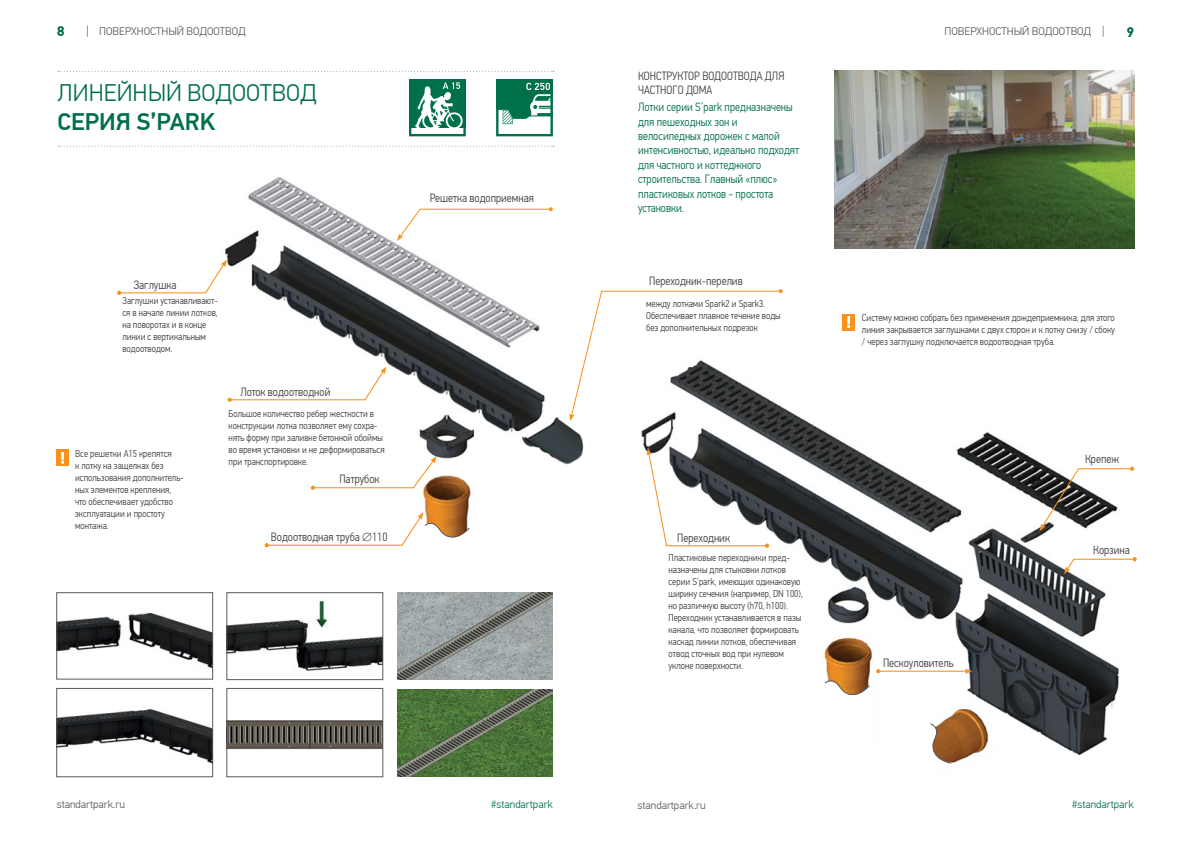
<style>
.page{position:relative;width:1191px;height:842px;background:#fff}
.page>*{position:absolute;margin:0;border:0;box-sizing:border-box;transform-origin:0 0}
.t1{font:300 24px "PF Din Text Pro";color:#007048}
.t2{font:500 24px "PF Din Text Pro";color:#007048}
.t3{font:700 14px "PF Din Text Pro";color:#00704a}
.t4{font:300 12px/14.4px "PF Din Text Cond Pro";color:#007048}
.t5{font:300 12px/14.4px "PF Din Text Cond Pro";color:#414042}
.t6{font:300 11px "PF Din Text Pro";color:#58595b}
.t7{font:300 11px "PF Din Text Pro";color:#00704a}
.t8{font:300 10px/12px "PF Din Text Cond Pro";color:#414042}
</style>
<div class="page">
<img style="left:641px;top:407px;width:478px;height:355px">
<img style="left:224px;top:177px;width:329px;height:591px">
<svg style="left:823px;top:679px;width:48px;height:34px"></svg>
<div style="left:820px;top:713px;width:53px;height:80px;background:#fff"></div>
<div style="left:420px;top:555px;width:53px;height:81px;background:#fff"></div>
<svg style="left:873px;top:722px;width:83px;height:42px"></svg>
<img style="left:519px;top:410px;width:65px;height:59px">
<svg style="left:58px;top:71px;width:496px;height:1px"></svg>
<svg style="left:58px;top:146px;width:496px;height:1px"></svg>
<svg style="left:117px;top:260px;width:110px;height:35px"></svg>
<svg style="left:311px;top:456px;width:126px;height:34px"></svg>
<svg style="left:1039px;top:467px;width:95px;height:64px"></svg>
<svg style="left:1064px;top:557px;width:72px;height:17px"></svg>
<svg style="left:646px;top:448px;width:123px;height:100px"></svg>
<svg style="left:265px;top:512px;width:206px;height:46px"></svg>
<svg style="left:227px;top:367px;width:159px;height:35px"></svg>
<hr style="left:878px;top:671px;width:88px;height:1px;background:#f7921e">
<svg style="left:876px;top:669px;width:4px;height:4px"></svg>
<svg style="left:965px;top:668px;width:7px;height:6px"></svg>
<svg style="left:569px;top:289px;width:213px;height:132px"></svg>
<svg style="left:397px;top:207px;width:156px;height:34px"></svg>
<div style="left:56px;top:449px;width:13px;height:17px;background:#f7921e"></div>
<svg style="left:61px;top:452px;width:3px;height:12px"></svg>
<img style="left:835px;top:71px;width:299px;height:177px">
<img style="left:397px;top:593px;width:156px;height:87px">
<img style="left:397px;top:689px;width:155px;height:87px">
<img style="left:228px;top:690px;width:153px;height:78px">
<div style="left:226px;top:688px;width:157px;height:89px;border:1px solid #58595b"></div>
<img style="left:58px;top:612px;width:153px;height:56px">
<div style="left:56px;top:592px;width:157px;height:88px;border:1px solid #58595b"></div>
<img style="left:58px;top:708px;width:153px;height:55px">
<div style="left:56px;top:688px;width:157px;height:89px;border:1px solid #58595b"></div>
<img style="left:228px;top:594px;width:153px;height:84px">
<div style="left:226px;top:592px;width:157px;height:88px;border:1px solid #58595b"></div>
<svg style="left:409px;top:80px;width:57px;height:56px"></svg>
<svg style="left:496px;top:80px;width:57px;height:56px"></svg>
<div style="left:842px;top:314px;width:13px;height:16px;background:#f7921e"></div>
<svg style="left:847px;top:316px;width:3px;height:12px"></svg>
<p class="t6" style="left:99px;top:25px;width:148px">ПОВЕРХНОСТНЫЙ ВОДООТВОД</p>
<p class="t6" style="left:944px;top:25px;width:148px">ПОВЕРХНОСТНЫЙ ВОДООТВОД</p>
<h2 class="t3" style="left:57px;top:23px;width:9px">8</h2>
<h2 class="t3" style="left:1126px;top:23px;width:9px">9</h2>
<h1 class="t1" style="left:58px;top:79px;width:261px">ЛИНЕЙНЫЙ ВОДООТВОД</h1>
<h1 class="t2" style="left:58px;top:108px;width:159px">СЕРИЯ S’PARK</h1>
<p class="t5" style="left:134px;top:277px;width:44px">Заглушка</p>
<p class="t8" style="left:122px;top:295px;width:97px">Заглушки устанавливают&shy;ся в начале линии лотков, на поворотах и в конце линии с вертикальным водоотводом.</p>
<p class="t8" style="left:75px;top:447px;width:110px">Все решетки А15 крепятся<br>к лотку на защелках без использования дополнитель&shy;ных элементов крепления, что обеспечивает удобство эксплуатации и простоту монтажа.</p>
<p class="t5" style="left:240px;top:385px;width:92px">Лоток водоотводной</p>
<p class="t8" style="left:229px;top:408px;width:157px">Большое количество ребер жесткости в конструкции лотка позволяет ему сохра&shy;нять форму при заливке бетонной обоймы во время установки и не деформироваться при транспортировке.</p>
<p class="t5" style="left:339px;top:472px;width:42px">Патрубок</p>
<p class="t5" style="left:271px;top:530px;width:118px">Водоотводная труба ∅110</p>
<p class="t5" style="left:430px;top:191px;width:106px">Решетка водоприемная</p>
<p class="t5" style="left:638px;top:69px;width:148px">КОНСТРУКТОР ВОДООТВОДА ДЛЯ<br>ЧАСТНОГО ДОМА</p>
<p class="t4" style="left:638px;top:100px;width:163px">Лотки серии S’park предназначены для пешеходных зон и велосипедных дорожек с малой интенсивностью, идеально подходят для частного и коттеджного строительства. Главный «плюс» пластиковых лотков - простота установки.</p>
<p class="t5" style="left:649px;top:274px;width:95px">Переходник-перелив</p>
<p class="t8" style="left:646px;top:298px;width:136px">между лотками Spark2 и Spark3.<br>Обеспечивает плавное течение воды без дополнительных подрезок</p>
<p class="t5" style="left:677px;top:530px;width:54px">Переходник</p>
<p class="t8" style="left:668px;top:552px;width:136px">Пластиковые переходники пред&shy;назначены для стыковки лотков серии S’park, имеющих одинаковую ширину сечения (например, DN 100), но различную высоту (h70, h100).<br>Переходник устанавливается в пазы канала, что позволяет формировать каскад линии лотков, обеспечивая отвод сточных вод при нулевом уклоне поверхности.</p>
<p class="t8" style="left:862px;top:312px;width:254px;text-align:justify">Систему можно собрать без применения дождеприемника, для этого линия закрывается заглушками с двух сторон и к лотку снизу / сбоку / через заглушку подключается водоотводная труба.</p>
<p class="t5" style="left:1085px;top:451px;width:35px">Крепеж</p>
<p class="t5" style="left:883px;top:656px;width:72px">Пескоуловитель</p>
<p class="t5" style="left:1093px;top:543px;width:38px">Корзина</p>
<p class="t6" style="left:57px;top:797px;width:70px">standartpark.ru</p>
<p class="t7" style="left:491px;top:797px;width:63px">#standartpark</p>
<p class="t6" style="left:637px;top:799px;width:70px">standartpark.ru</p>
<p class="t7" style="left:1072px;top:797px;width:63px">#standartpark</p>
</div>
